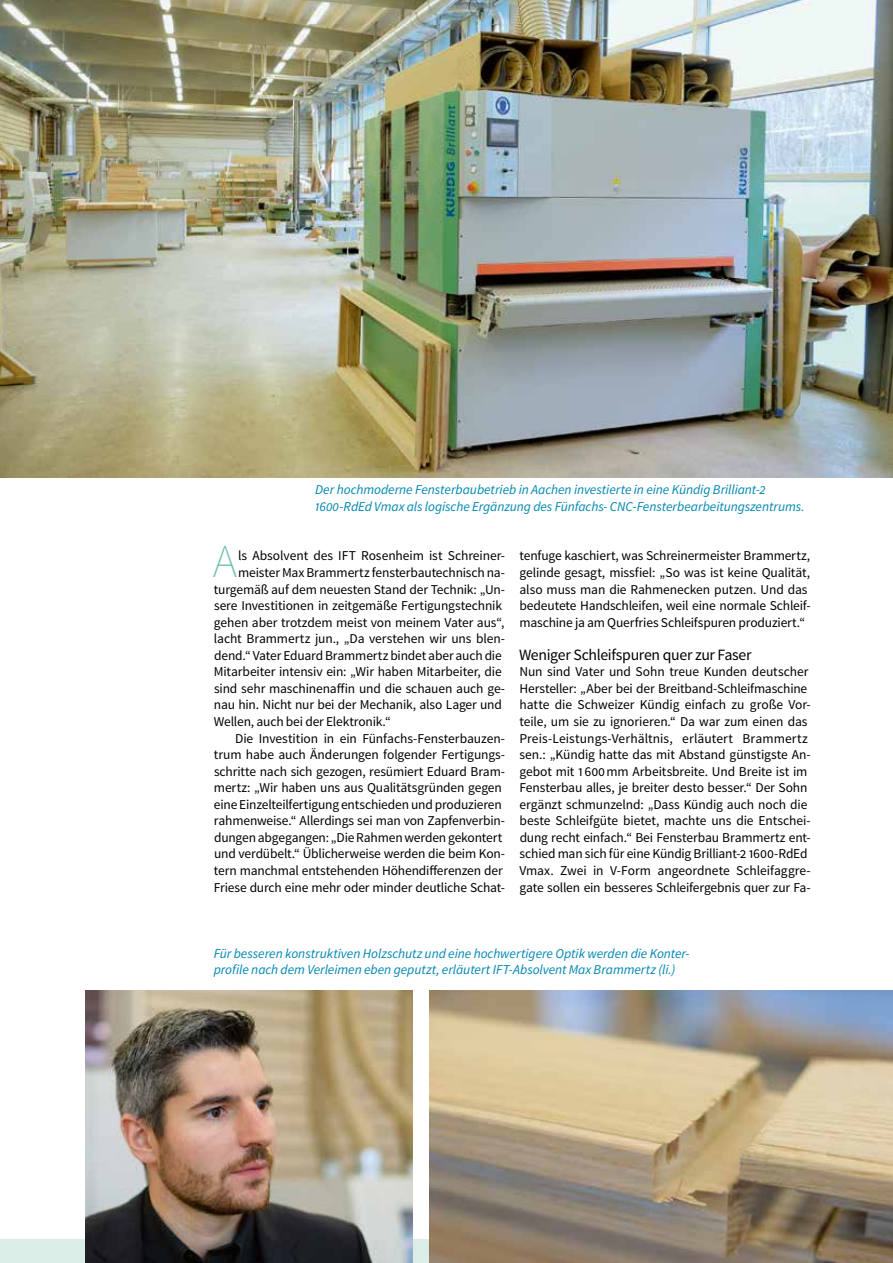
<style>
.page{position:relative;width:893px;height:1263px;background:#fff}
.page>*{position:absolute;margin:0;border:0;box-sizing:border-box;transform-origin:0 0}
.t1{font:200 47.1px "Source Sans Pro";color:#68bfaa}
.t2{font:15.75px "Source Sans Pro";letter-spacing:-.02em;color:#000}
.t3{font:13.5px/16.5px "Source Sans Pro";letter-spacing:-.01em;color:#000}
.t4{font:italic 13.5px/16.5px "Source Sans Pro";letter-spacing:-.005em;color:#0086b1}
</style>
<div class="page">
<div style="left:0;top:1239px;width:893px;height:24px;background:#daede6"></div>
<img style="left:85px;top:991px;width:327px;height:272px">
<img style="left:0;top:0;width:893px;height:478px">
<img style="left:429px;top:991px;width:464px;height:272px">
<p class="t4" style="left:315px;top:481px;width:491px">Der hochmoderne Fensterbaubetrieb in Aachen investierte in eine Kündig Brilliant-2<br>1600-RdEd Vmax als logische Ergänzung des Fünfachs- CNC-Fensterbearbeitungszentrums.</p>
<h1 class="t1" style="left:213px;top:533px;width:26px">A</h1>
<p class="t3" style="left:238px;top:548px;width:269px">ls Absolvent des IFT Rosenheim ist Schreiner-</p>
<p class="t3" style="left:238px;top:564px;width:269px">meister Max Brammertz fensterbautechnisch na-</p>
<p class="t3" style="left:214px;top:581px;width:293px">turgemäß auf dem neuesten Stand der Technik: „Un-</p>
<p class="t3" style="left:214px;top:598px;width:290px">sere Investitionen in zeitgemäße Fertigungstechnik</p>
<p class="t3" style="left:214px;top:614px;width:292px">gehen aber trotzdem meist von meinem Vater aus“,</p>
<p class="t3" style="left:214px;top:631px;width:293px">lacht Brammertz jun., „Da verstehen wir uns blen-</p>
<p class="t3" style="left:214px;top:647px;width:289px">dend.“ Vater Eduard Brammertz bindet aber auch die</p>
<p class="t3" style="left:214px;top:664px;width:289px">Mitarbeiter intensiv ein: „Wir haben Mitarbeiter, die</p>
<p class="t3" style="left:214px;top:680px;width:293px">sind sehr maschinenaffin und die schauen auch ge-</p>
<p class="t3" style="left:214px;top:697px;width:290px">nau hin. Nicht nur bei der Mechanik, also Lager und</p>
<p class="t3" style="left:214px;top:713px;width:178px">Wellen, auch bei der Elektronik.“</p>
<p class="t3" style="left:235px;top:730px;width:272px">Die Investition in ein Fünfachs-Fensterbauzen-</p>
<p class="t3" style="left:214px;top:747px;width:293px">trum habe auch Änderungen folgender Fertigungs-</p>
<p class="t3" style="left:214px;top:763px;width:293px">schritte nach sich gezogen, resümiert Eduard Bram-</p>
<p class="t3" style="left:214px;top:780px;width:290px">mertz: „Wir haben uns aus Qualitätsgründen gegen</p>
<p class="t3" style="left:214px;top:796px;width:289px">eine Einzelteilfertigung entschieden und produzieren</p>
<p class="t3" style="left:214px;top:813px;width:293px">rahmenweise.“ Allerdings sei man von Zapfenverbin-</p>
<p class="t3" style="left:214px;top:829px;width:290px">dungen abgegangen: „Die Rahmen werden gekontert</p>
<p class="t3" style="left:214px;top:846px;width:293px">und verdübelt.“ Üblicherweise werden die beim Kon-</p>
<p class="t3" style="left:214px;top:862px;width:290px">tern manchmal entstehenden Höhendifferenzen der</p>
<p class="t3" style="left:214px;top:879px;width:293px">Friese durch eine mehr oder minder deutliche Schat-</p>
<p class="t3" style="left:519px;top:548px;width:293px">tenfuge kaschiert, was Schreinermeister Brammertz, gelinde gesagt, missfiel: „So was ist keine Qualität, also muss man die Rahmenecken putzen. Und das bedeutete Handschleifen, weil eine normale Schleif&shy;maschine ja am Querfries Schleifspuren produziert.“</p>
<p class="t2" style="left:519px;top:645px;width:234px">Weniger Schleifspuren quer zur Faser</p>
<p class="t3" style="left:519px;top:664px;width:293px">Nun sind Vater und Sohn treue Kunden deutscher Hersteller: „Aber bei der Breitband-Schleifmaschine hatte die Schweizer Kündig einfach zu große Vor&shy;teile, um sie zu ignorieren.“ Da war zum einen das Preis-Leistungs-Verhältnis, erläutert Brammertz sen.: „Kündig hatte das mit Abstand günstigste An&shy;gebot mit 1600mm Arbeitsbreite. Und Breite ist im Fensterbau alles, je breiter desto besser.“ Der Sohn ergänzt schmunzelnd: „Dass Kündig auch noch die beste Schleifgüte bietet, machte uns die Entschei&shy;dung recht einfach.“ Bei Fensterbau Brammertz ent&shy;schied man sich für eine Kündig Brilliant-2 1600-RdEd Vmax. Zwei in V-Form angeordnete Schleifaggre&shy;gate sollen ein besseres Schleifergebnis quer zur Fa-</p>
<p class="t4" style="left:214px;top:945px;width:477px">Für besseren konstruktiven Holzschutz und eine hochwertigere Optik werden die Konter&shy;profile nach dem Verleimen eben geputzt, erläutert IFT-Absolvent Max Brammertz (li.)</p>
</div>
